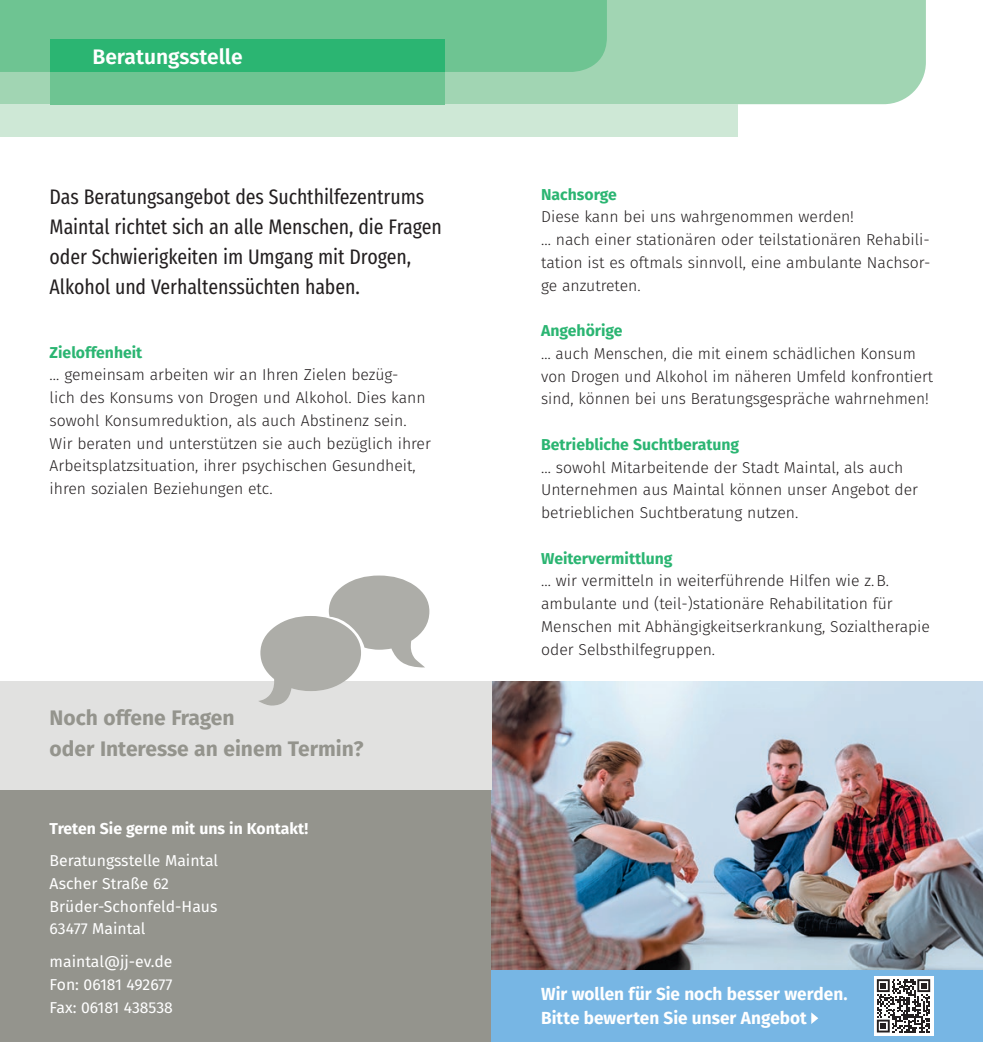
<style>
.page{position:relative;width:983px;height:1042px;background:#fff}
.page>*{position:absolute;margin:0;border:0;box-sizing:border-box;transform-origin:0 0}
.t1{font:21px/29.8px "Fira Sans Condensed";letter-spacing:-.005em;color:#231f20}
.t2{font:700 21px/31.5px "Fira Sans";color:#94948d}
.t3{font:600 21px "Fira Sans";color:#fff}
.t4{font:700 17.5px/24.5px "Fira Sans";color:#fff}
.t5{font:300 15.75px/22.8px "Fira Sans";color:#231f20}
.t6{font:15.75px/22.8px "Fira Sans";color:#fff}
.t7{font:700 15.75px "Fira Sans";color:#2bb572}
.t8{font:700 15.75px "Fira Sans";color:#fff}
</style>
<div class="page">
<div style="left:0;top:712px;width:491px;height:330px;background:#94948d"></div>
<div style="left:0;top:0;width:925px;height:104px;background:#a1d5b3"></div>
<div style="left:0;top:104px;width:737px;height:32px;background:#cee8d6"></div>
<div style="left:0;top:0;width:606px;height:72px;background:#6ec492"></div>
<div style="left:50px;top:40px;width:394px;height:32px;background:#2bb572"></div>
<div style="left:50px;top:72px;width:394px;height:32px;background:#6ec492"></div>
<img style="left:491px;top:681px;width:491px;height:290px">
<div style="left:0;top:681px;width:491px;height:108px;background:#e1e1e0"></div>
<div style="left:491px;top:971px;width:491px;height:71px;background:#77b6e4"></div>
<svg style="left:811px;top:1012px;width:7px;height:12px"></svg>
<svg style="left:874px;top:976px;width:59px;height:59px"></svg>
<svg style="left:876px;top:979px;width:53px;height:53px;background:#888687"></svg>
<h1 class="t3" style="left:92px;top:39px;width:152px">Beratungsstelle</h1>
<h1 class="t1" style="left:50px;top:180px;width:393px">Das Beratungsangebot des Suchthilfezentrums Maintal richtet sich an alle Menschen, die Fragen oder Schwierigkeiten im Umgang mit Drogen, Alkohol und Verhaltenssüchten haben.</h1>
<p class="t7" style="left:50px;top:339px;width:94px">Zieloffenheit</p>
<p class="t5" style="left:50px;top:363px;width:382px">… gemeinsam arbeiten wir an Ihren Zielen bezüg-<br>lich des Konsums von Drogen und Alkohol. Dies kann sowohl Konsumreduktion, als auch Abstinenz sein.<br>Wir beraten und unterstützen sie auch bezüglich ihrer Arbeitsplatzsituation, ihrer psychischen Gesundheit, ihren sozialen Beziehungen etc.</p>
<h1 class="t2" style="left:50px;top:700px;width:315px">Noch offene Fragen<br>oder Interesse an einem Termin?</h1>
<p class="t8" style="left:50px;top:815px;width:260px">Treten Sie gerne mit uns in Kontakt!</p>
<p class="t6" style="left:50px;top:849px;width:170px">Beratungsstelle Maintal<br>Ascher Straße 62<br>Brüder-Schonfeld-Haus<br>63477 Maintal</p>
<p class="t6" style="left:50px;top:950px;width:125px;text-align:justify">maintal@jj-ev.de Fon: 06181 492677<br>Fax: 06181 438538</p>
<p class="t7" style="left:541px;top:181px;width:77px">Nachsorge</p>
<p class="t5" style="left:541px;top:205px;width:391px">Diese kann bei uns wahrgenommen werden!<br>… nach einer stationären oder teilstationären Rehabili&shy;tation ist es oftmals sinnvoll, eine ambulante Nachsor&shy;ge anzutreten.</p>
<p class="t7" style="left:541px;top:317px;width:83px">Angehörige</p>
<p class="t5" style="left:541px;top:342px;width:393px">… auch Menschen, die mit einem schädlichen Konsum von Drogen und Alkohol im näheren Umfeld konfrontiert sind, können bei uns Beratungsgespräche wahrnehmen!</p>
<p class="t7" style="left:541px;top:431px;width:199px">Betriebliche Suchtberatung</p>
<p class="t5" style="left:541px;top:456px;width:378px">… sowohl Mitarbeitende der Stadt Maintal, als auch<br>Unternehmen aus Maintal können unser Angebot der betrieblichen Suchtberatung nutzen.</p>
<p class="t7" style="left:541px;top:545px;width:133px">Weitervermittlung</p>
<p class="t5" style="left:541px;top:569px;width:390px">… wir vermitteln in weiterführende Hilfen wie z.B. ambulante und (teil-)stationäre Rehabilitation für Menschen mit Abhängigkeitserkrankung, Sozialtherapie oder Selbsthilfegruppen.</p>
<p class="t4" style="left:541px;top:980px;width:308px">Wir wollen für Sie noch besser werden.<br>Bitte bewerten Sie unser Angebot</p>
</div>
